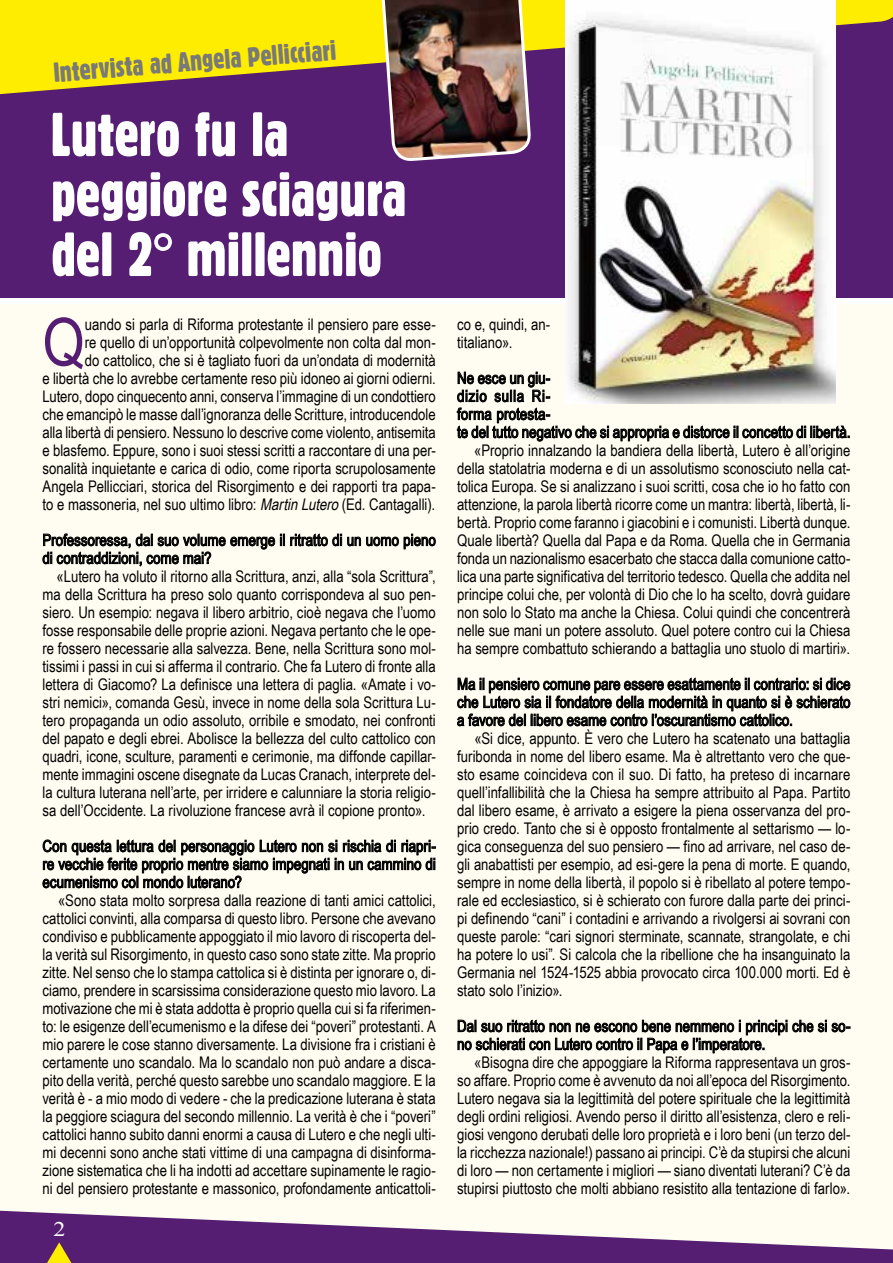
<style>
.page{position:relative;width:893px;height:1263px;background:#fff}
.page>*{position:absolute;margin:0;border:0;box-sizing:border-box;transform-origin:0 0}
.t1{font:66.3px "Arial Narrow";color:#561e72}
.t2{font:60px/60px "Gothic 821 Condensed BT";letter-spacing:-.005em;color:#fff}
.t3{font:27px "Gothic 821 Condensed BT";color:#797979}
.t4{font:20.7px "Times New Roman";color:#fff;scale:1.16 1}
.t5{font:16.05px/18px "Arial Narrow";color:#000;text-align:justify}
.t6{font:16.05px "Arial Narrow";letter-spacing:.04em;color:#000}
.s1{font-style:italic}
</style>
<div class="page">
<div style="left:0;top:0;width:893px;height:298px;background:#561e72"></div>
<div style="left:0;top:304px;width:893px;height:959px;background:#fffdf1"></div>
<svg style="left:0;top:0;width:893px;height:102px;fill:#ffed00"></svg>
<img style="left:379px;top:0;width:151px;height:161px">
<img style="left:565px;top:0;width:270px;height:371px">
<svg style="left:42px;top:533px;width:394px;height:34px"></svg>
<svg style="left:42px;top:839px;width:394px;height:50px"></svg>
<svg style="left:456px;top:371px;width:394px;height:71px"></svg>
<svg style="left:457px;top:677px;width:394px;height:50px"></svg>
<svg style="left:457px;top:1019px;width:393px;height:34px"></svg>
<svg style="left:0;top:1211px;width:893px;height:52px;fill:#561e72"></svg>
<svg style="left:47px;top:1242px;width:24px;height:21px"></svg>
<h3 class="t3" style="left:52px;top:57px;width:285px;rotate:-5deg">Intervista ad Angela Pellicciari</h3>
<h2 class="t2" style="left:51px;top:104px;width:357px">Lutero fu la peggiore sciagura del 2° millennio</h2>
<h1 class="t1" style="left:43px;top:294px;width:44px">Q</h1>
<p class="t5" style="left:43px;top:314px;width:395px;text-align:right">uando si parla di Riforma protestante il pensiero pare esse-<br>re quello di un’opportunità colpevolmente non colta dal mon-<br>do cattolico, che si è tagliato fuori da un’ondata di modernità<br>e libertà che lo avrebbe certamente reso più idoneo ai giorni odierni.<br>Lutero, dopo cinquecento anni, conserva l’immagine di un condottiero che emancipò le masse dall’ignoranza delle Scritture, introducendole alla libertà di pensiero. Nessuno lo descrive come violento, antisemita e blasfemo. Eppure, sono i suoi stessi scritti a raccontare di una per&shy;sonalità inquietante e carica di odio, come riporta scrupolosamente Angela Pellicciari, storica del Risorgimento e dei rapporti tra papa&shy;to e massoneria, nel suo ultimo libro: <span class="s1">MartinLutero</span>(Ed. Cantagalli).</p>
<p class="t5" style="left:43px;top:530px;width:395px">Professoressa, dal suo volume emerge il ritratto di un uomo pieno di contraddizioni, come mai?</p>
<p class="t5" style="left:43px;top:566px;width:395px;text-indent:14px">«Lutero ha voluto il ritorno alla Scrittura, anzi, alla “sola Scrittura”, ma della Scrittura ha preso solo quanto corrispondeva al suo pen&shy;siero. Un esempio: negava il libero arbitrio, cioè negava che l’uomo fosse responsabile delle proprie azioni. Negava pertanto che le ope&shy;re fossero necessarie alla salvezza. Bene, nella Scrittura sono mol&shy;tissimi i passi in cui si afferma il contrario. Che fa Lutero di fronte alla lettera di Giacomo? La definisce una lettera di paglia. «Amate i vo&shy;stri nemici», comanda Gesù, invece in nome della sola Scrittura Lu&shy;tero propaganda un odio assoluto, orribile e smodato, nei confronti del papato e degli ebrei. Abolisce la bellezza del culto cattolico con quadri, icone, sculture, paramenti e cerimonie, ma diffonde capillar&shy;mente immagini oscene disegnate da Lucas Cranach, interprete del&shy;la cultura luterana nell’arte, per irridere e calunniare la storia religio&shy;sa dell’Occidente. La rivoluzione francese avrà il copione pronto».</p>
<p class="t5" style="left:43px;top:836px;width:395px">Con questa lettura del personaggio Lutero non si rischia di riapri&shy;re vecchie ferite proprio mentre siamo impegnati in un cammino di ecumenismo col mondo luterano?</p>
<p class="t5" style="left:43px;top:890px;width:395px;text-indent:16px">«Sono stata molto sorpresa dalla reazione di tanti amici cattolici, cattolici convinti, alla comparsa di questo libro. Persone che avevano condiviso e pubblicamente appoggiato il mio lavoro di riscoperta del&shy;la verità sul Risorgimento, in questo caso sono state zitte. Ma proprio zitte. Nel senso che lo stampa cattolica si è distinta per ignorare o, di&shy;ciamo, prendere in scarsissima considerazione questo mio lavoro. La motivazione che mi è stata addotta è proprio quella cui si fa riferimen&shy;to: le esigenze dell’ecumenismo e la difese dei “poveri” protestanti. A mio parere le cose stanno diversamente. La divisione fra i cristiani è certamente uno scandalo. Ma lo scandalo non può andare a disca&shy;pito della verità, perché questo sarebbe uno scandalo maggiore. E la verità è - a mio modo di vedere - che la predicazione luterana è stata la peggiore sciagura del secondo millennio. La verità è che i “poveri” cattolici hanno subito danni enormi a causa di Lutero e che negli ulti&shy;mi decenni sono anche stati vittime di una campagna di disinforma&shy;zione sistematica che li ha indotti ad accettare supinamente le ragio&shy;ni del pensiero protestante e massonico, profondamente anticattoli-</p>
<p class="t4" style="left:53px;top:1215px;width:12px">2</p>
<p class="t5" style="left:457px;top:314px;width:95px">co e, quindi, an&shy;titaliano».</p>
<p class="t5" style="left:457px;top:368px;width:95px">Ne esce un giu-</p>
<p class="t6" style="left:457px;top:384px;width:95px">dizio sulla Ri-</p>
<p class="t5" style="left:457px;top:404px;width:95px">forma protesta-</p>
<p class="t5" style="left:457px;top:422px;width:395px">te del tutto negativo che si appropria e distorce il concetto di libertà.</p>
<p class="t5" style="left:474px;top:440px;width:378px">«Proprio innalzando la bandiera della libertà, Lutero è all’origine</p>
<p class="t5" style="left:457px;top:458px;width:395px">della statolatria moderna e di un assolutismo sconosciuto nella cat-</p>
<p class="t5" style="left:457px;top:476px;width:395px">tolica Europa. Se si analizzano i suoi scritti, cosa che io ho fatto con</p>
<p class="t5" style="left:457px;top:494px;width:395px">attenzione, la parola libertà ricorre come un mantra: libertà, libertà, li-</p>
<p class="t5" style="left:457px;top:512px;width:395px">bertà. Proprio come faranno i giacobini e i comunisti. Libertà dunque.</p>
<p class="t5" style="left:457px;top:530px;width:395px">Quale libertà? Quella dal Papa e da Roma. Quella che in Germania</p>
<p class="t5" style="left:457px;top:548px;width:395px">fonda un nazionalismo esacerbato che stacca dalla comunione catto-</p>
<p class="t5" style="left:457px;top:566px;width:395px">lica una parte significativa del territorio tedesco. Quella che addita nel</p>
<p class="t5" style="left:457px;top:584px;width:395px">principe colui che, per volontà di Dio che lo ha scelto, dovrà guidare</p>
<p class="t5" style="left:457px;top:602px;width:395px">non solo lo Stato ma anche la Chiesa. Colui quindi che concentrerà</p>
<p class="t5" style="left:457px;top:620px;width:395px">nelle sue mani un potere assoluto. Quel potere contro cui la Chiesa</p>
<p class="t5" style="left:457px;top:638px;width:395px">ha sempre combattuto schierando a battaglia uno stuolo di martiri».</p>
<p class="t5" style="left:457px;top:674px;width:395px">Ma il pensiero comune pare essere esattamente il contrario: si dice che Lutero sia il fondatore della modernità in quanto si è schierato a favore del libero esame contro l’oscurantismo cattolico.</p>
<p class="t5" style="left:457px;top:728px;width:395px;text-indent:17px">«Si dice, appunto. È vero che Lutero ha scatenato una battaglia furibonda in nome del libero esame. Ma è altrettanto vero che que&shy;sto esame coincideva con il suo. Di fatto, ha preteso di incarnare quell’infallibilità che la Chiesa ha sempre attribuito al Papa. Partito dal libero esame, è arrivato a esigere la piena osservanza del pro&shy;prio credo. Tanto che si è opposto frontalmente al settarismo — lo&shy;gica conseguenza del suo pensiero — fino ad arrivare, nel caso de&shy;gli anabattisti per esempio, ad esi-gere la pena di morte. E quando, sempre in nome della libertà, il popolo si è ribellato al potere tempo&shy;rale ed ecclesiastico, si è schierato con furore dalla parte dei princi&shy;pi definendo “cani” i contadini e arrivando a rivolgersi ai sovrani con queste parole: “cari signori sterminate, scannate, strangolate, e chi ha potere lo usi”. Si calcola che la ribellione che ha insanguinato la Germania nel 1524-1525 abbia provocato circa 100.000 morti. Ed è stato solo l’inizio».</p>
<p class="t5" style="left:457px;top:1016px;width:395px">Dal suo ritratto non ne escono bene nemmeno i principi che si so&shy;no schierati con Lutero contro il Papa e l’imperatore.</p>
<p class="t5" style="left:457px;top:1052px;width:395px;text-indent:17px">«Bisogna dire che appoggiare la Riforma rappresentava un gros&shy;so affare. Proprio come è avvenuto da noi all’epoca del Risorgimento.<br>Lutero negava sia la legittimità del potere spirituale che la legittimità degli ordini religiosi. Avendo perso il diritto all’esistenza, clero e reli&shy;giosi vengono derubati delle loro proprietà e i loro beni (un terzo del&shy;la ricchezza nazionale!) passano ai principi. C’è da stupirsi che alcuni di loro — non certamente i migliori — siano diventati luterani? C’è da stupirsi piuttosto che molti abbiano resistito alla tentazione di farlo».</p>
</div>
